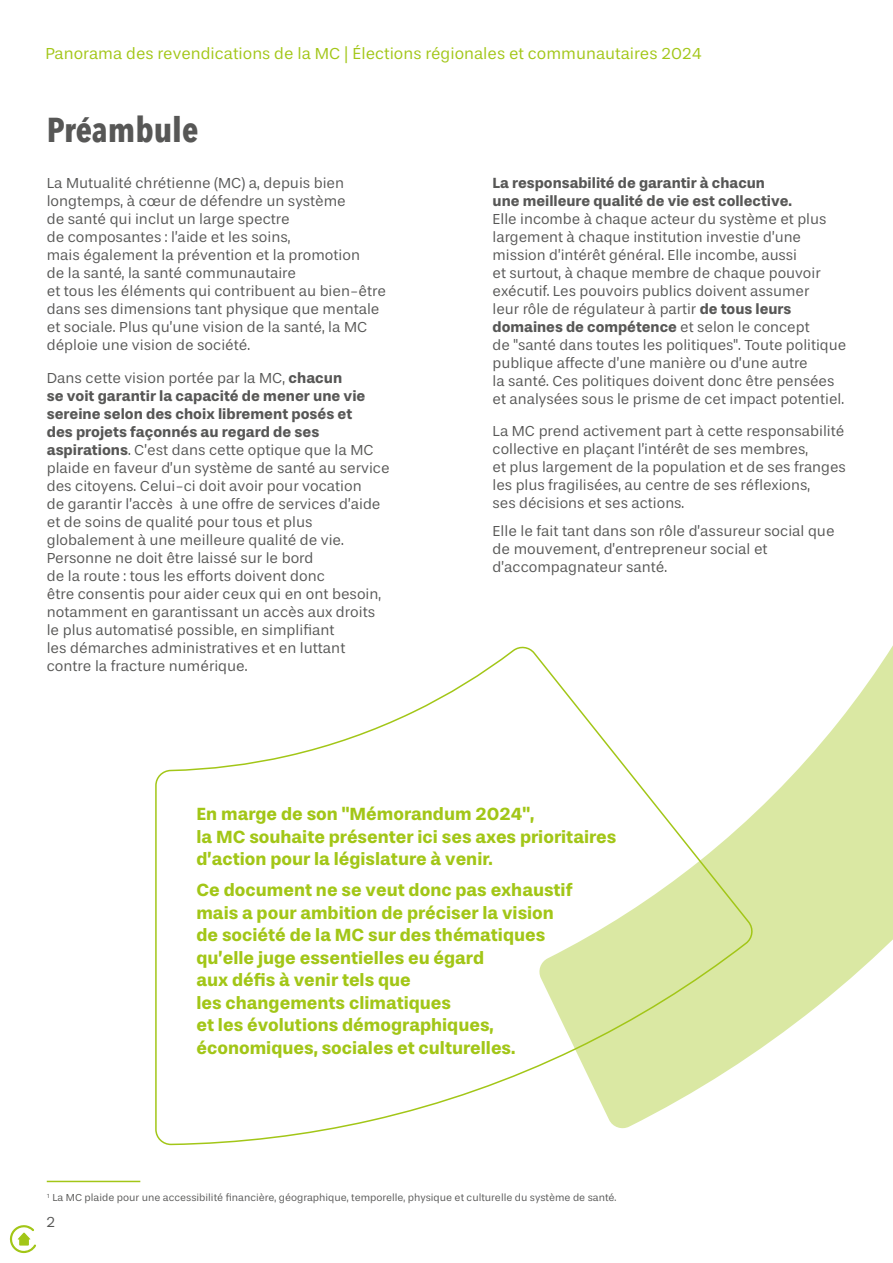
<style>
.page{position:relative;width:893px;height:1263px;background:#fff}
.page>*{position:absolute;margin:0;border:0;box-sizing:border-box;transform-origin:0 0}
.t1{font:700 34.5px "Avenir Next Condensed";color:#575756}
.t2{font:700 18px/22.5px "Stevie Sans";color:#a2c617}
.t3{font:16.5px "Stevie Sans";color:#a2c617}
.t4{font:15px/18px "Stevie Sans";color:#575756}
.t5{font:700 15px/18px "Stevie Sans";color:#575756}
.t6{font:10.5px "Stevie Sans";color:#575756}
.s1{font-weight:700}
</style>
<div class="page">
<svg style="left:9px;top:1225px;width:27px;height:28px"></svg>
<hr style="left:47px;top:1181px;width:93px;height:1px;background:#a2c617">
<svg style="left:755px;top:645px;width:138px;height:407px;fill:#dae8a3"></svg>
<svg style="left:155px;top:646px;width:600px;height:499px"></svg>
<p class="t3" style="left:45px;top:44px;width:658px">Panorama des revendications de la MC | Élections régionales et communautaires 2024</p>
<h1 class="t1" style="left:47px;top:109px;width:153px">Préambule</h1>
<p class="t4" style="left:47px;top:174px;width:341px">La Mutualité chrétienne (MC) a, depuis bien longtemps, à cœur de défendre un système<br>de santé qui inclut un large spectre<br>de composantes : l’aide et les soins,<br>mais également la prévention et la promotion<br>de la santé, la santé communautaire<br>et tous les éléments qui contribuent au bien-être dans ses dimensions tant physique que mentale et sociale. Plus qu’une vision de la santé, la MC déploie une vision de société.</p>
<p class="t4" style="left:47px;top:369px;width:344px">Dans cette vision portée par la MC, <span class="s1">chacun<br>se voit garantir la capacité de mener une vie sereine selon des choix librement posés et<br>des projets façonnés au regard de ses aspirations</span>. C’est dans cette optique que la MC plaide en faveur d’un système de santé au service des citoyens. Celui-ci doit avoir pour vocation<br>de garantir l’accès à une offre de services d’aide et de soins de qualité pour tous et plus globalement à une meilleure qualité de vie.<br>Personne ne doit être laissé sur le bord<br>de la route : tous les efforts doivent donc<br>être consentis pour aider ceux qui en ont besoin, notamment en garantissant un accès aux droits le plus automatisé possible, en simplifiant<br>les démarches administratives et en luttant contre la fracture numérique.</p>
<p class="t5" style="left:493px;top:174px;width:301px">La responsabilité de garantir à chacun une meilleure qualité de vie est collective.</p>
<p class="t4" style="left:493px;top:210px;width:355px">Elle incombe à chaque acteur du système et plus largement à chaque institution investie d’une mission d’intérêt général. Elle incombe, aussi<br>et surtout, à chaque membre de chaque pouvoir exécutif. Les pouvoirs publics doivent assumer<br>leur rôle de régulateur à partir <span class="s1">de tous leurs domaines de compétence</span> et selon le concept<br>de "santé dans toutes les politiques". Toute politique publique affecte d’une manière ou d’une autre<br>la santé. Ces politiques doivent donc être pensées et analysées sous le prisme de cet impact potentiel.</p>
<p class="t4" style="left:493px;top:422px;width:355px">La MC prend activement part à cette responsabilité collective en plaçant l’intérêt de ses membres,<br>et plus largement de la population et de ses franges les plus fragilisées, au centre de ses réflexions,<br>ses décisions et ses actions.</p>
<p class="t4" style="left:493px;top:522px;width:343px">Elle le fait tant dans son rôle d’assureur social que de mouvement, d’entrepreneur social et d’accompagnateur santé.</p>
<p class="t2" style="left:196px;top:803px;width:421px">En marge de son "Mémorandum 2024",<br>la MC souhaite présenter ici ses axes prioritaires d’action pour la législature à venir.</p>
<p class="t2" style="left:196px;top:879px;width:378px">Ce document ne se veut donc pas exhaustif mais a pour ambition de préciser la vision de société de la MC sur des thématiques qu’elle juge essentielles eu égard<br>aux défis à venir tels que<br>les changements climatiques<br>et les évolutions démographiques, économiques, sociales et culturelles.</p>
<p class="t6" style="left:47px;top:1192px;width:571px"><sup>1</sup> La MC plaide pour une accessibilité financière, géographique, temporelle, physique et culturelle du système de santé.</p>
<p class="t4" style="left:46px;top:1213px;width:10px">2</p>
</div>
